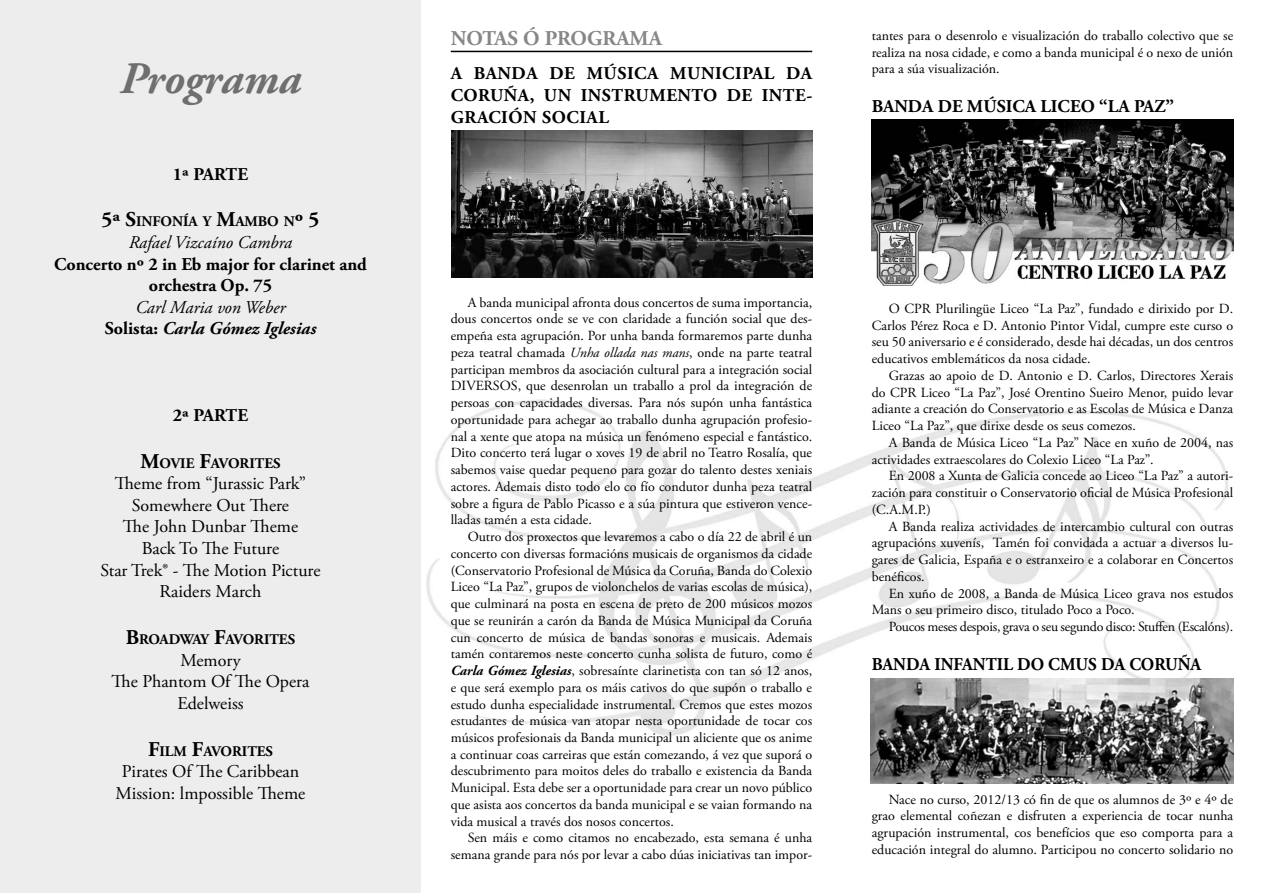
<style>
.page{position:relative;width:1263px;height:893px;background:#fff}
.page>*{position:absolute;margin:0;border:0;box-sizing:border-box;transform-origin:0 0}
.t1{font:italic 700 45px "Adobe Garamond Pro";color:#706f6f}
.t2{font:700 21px "Adobe Garamond Pro";color:#878787}
.t3{font:18px/21.6px "Adobe Garamond Pro";color:#000;text-align:center}
.t4{font:700 18px/21.6px "Adobe Garamond Pro";color:#000;text-align:center}
.t5{font:italic 700 18px/21.6px "Adobe Garamond Pro";color:#000;text-align:center}
.t6{font:700 18px "Adobe Garamond Pro";color:#000;scale:.95 1}
.t7{font:italic 18px "Adobe Garamond Pro";color:#000}
.t8{font:700 14.7px "Adobe Garamond Pro";color:#000}
.t9{font:700 14.7px "Adobe Garamond Pro";letter-spacing:-.025em;color:#000}
.t10{font:13.95px/16.8px "Adobe Garamond Pro";color:#000;text-align:justify}
.t11{font:13.95px "Adobe Garamond Pro";letter-spacing:-.02em;color:#000}
.s1{font-size:21px}
.s2{font-weight:400}
.s3{font-style:normal}
.s4{font-style:italic}
.s5{font-weight:700;font-style:italic}
</style>
<div class="page">
<div style="left:0;top:0;width:421px;height:893px;background:#ededed"></div>
<img style="left:426px;top:399px;width:808px;height:346px">
<hr style="left:451px;top:51px;width:361px;height:1px;background:#000">
<img style="left:452px;top:131px;width:360px;height:146px">
<img style="left:872px;top:119px;width:361px;height:167px">
<img style="left:870px;top:678px;width:363px;height:105px">
<h1 class="t1" style="left:120px;top:53px;width:183px">Programa</h1>
<p class="t4" style="left:173px;top:163px;width:77px">1ª PARTE</p>
<p class="t8" style="left:102px;top:213px;width:219px"><span class="s1">5ª S</span>INFONÍA Y <span class="s1">M</span>AMBO N<span class="s1">º 5</span></p>
<p class="t7" style="left:129px;top:232px;width:165px">Rafael Vizcaíno Cambra</p>
<p class="t4" style="left:54px;top:253px;width:314px">Concerto nº 2 in Eb major for clarinet and orchestra Op. 75</p>
<p class="t5" style="left:105px;top:297px;width:213px"><span class="s2">Carl Maria von Weber<br></span><span class="s3">Solista:</span> Carla Gómez Iglesias</p>
<p class="t4" style="left:173px;top:405px;width:77px">2ª PARTE</p>
<p class="t8" style="left:140px;top:454px;width:141px"><span class="s1">M</span>OVIE <span class="s1">F</span>AVORITES</p>
<p class="t3" style="left:100px;top:473px;width:222px">Theme from “Jurassic Park”<br>Somewhere Out There<br>The John Dunbar Theme<br>Back To The Future<br>Star Trek® - The Motion Picture<br>Raiders March</p>
<p class="t9" style="left:126px;top:631px;width:170px"><span class="s1">B</span>ROADWAY <span class="s1">F</span>AVORITES</p>
<p class="t3" style="left:112px;top:650px;width:199px">Memory<br>The Phantom Of The Opera<br>Edelweiss</p>
<p class="t8" style="left:148px;top:742px;width:126px"><span class="s1">F</span>ILM <span class="s1">F</span>AVORITES</p>
<p class="t3" style="left:116px;top:761px;width:191px">Pirates Of The Caribbean<br>Mission: lmpossible Theme</p>
<h2 class="t2" style="left:451px;top:26px;width:213px">NOTAS Ó PROGRAMA</h2>
<p class="t4" style="left:451px;top:63px;width:363px;text-align:justify">A BANDA DE MÚSICA MUNICIPAL DA CORUÑA, UN INSTRUMENTO DE INTE-GRACIÓN SOCIAL</p>
<p class="t10" style="left:872px;top:28px;width:363px">tantes para o desenrolo e visualización do traballo colectivo que se realiza na nosa cidade, e como a banda municipal é o nexo de unión para a súa visualización.</p>
<p class="t4" style="left:872px;top:96px;width:304px">BANDA DE MÚSICA LICEO “LA PAZ”</p>
<p class="t10" style="left:451px;top:294px;width:363px;text-indent:17px">A banda municipal afronta dous concertos de suma importancia, dous concertos onde se ve con claridade a función social que des&shy;empeña esta agrupación. Por unha banda formaremos parte dunha peza teatral chamada <span class="s4">Unha ollada nas mans</span>, onde na parte teatral participan membros da asociación cultural para a integración social DIVERSOS, que desenrolan un traballo a prol da integración de persoas con capacidades diversas. Para nós supón unha fantástica oportunidade para achegar ao traballo dunha agrupación profesio&shy;nal a xente que atopa na música un fenómeno especial e fantástico.<br>Dito concerto terá lugar o xoves 19 de abril no Teatro Rosalía, que sabemos vaise quedar pequeno para gozar do talento destes xeniais actores. Ademais disto todo elo co fío condutor dunha peza teatral sobre a figura de Pablo Picasso e a súa pintura que estiveron vence&shy;lladas tamén a esta cidade.</p>
<p class="t10" style="left:451px;top:529px;width:363px;text-align:left;text-indent:17px">Outro dos proxectos que levaremos a cabo o día 22 de abril é un concerto con diversas formacións musicais de organismos da cidade (Conservatorio Profesional de Música da Coruña, Banda do Colexio Liceo “La Paz”, grupos de violonchelos de varias escolas de música), que culminará na posta en escena de preto de 200 músicos mozos que se reunirán a carón da Banda de Música Municipal da Coruña cun concerto de música de bandas sonoras e musicais. Ademais tamén contaremos neste concerto cunha solista de futuro, como é <span class="s5">Carla Gómez Iglesias</span>, sobresaínte clarinetista con tan só 12 anos, e que será exemplo para os máis cativos do que supó n o traballo e estudo dunha especialidade instrumental. Cremos que estes mozos estudantes de música van atopar nesta oportunidade de tocar cos músicos profesionais da Banda municipal un aliciente que os anime a continuar coas carreiras que están comezando, á vez que suporá o descubrimento para moitos deles do traballo e existencia da Banda Municipal. Esta debe ser a oportunidade para crear un novo público que asista aos concertos da banda municipal e se vaian formando na vida musical a través dos nosos concertos.</p>
<p class="t10" style="left:451px;top:830px;width:363px;text-align:right">Sen máis e como citamos no encabezado, esta semana é unha semana grande para nós por levar a cabo dúas iniciativas tan impor-</p>
<p class="t10" style="left:872px;top:301px;width:363px;text-indent:17px">O CPR Plurilingüe Liceo “La Paz”, fundado e dirixido por D.<br>Carlos Pérez Roca e D. Antonio Pintor Vidal, cumpre este curso o seu 50 aniversario e é considerado, desde hai décadas, un dos centros educativos emblemáticos da nosa cidade.</p>
<p class="t10" style="left:872px;top:368px;width:363px;text-indent:17px">Grazas ao apoio de D. Antonio e D. Carlos, Directores Xerais do CPR Liceo “La Paz”, José Orentino Sueiro Menor, puido levar adiante a creación do Conservatorio e as Escolas de Música e Danza Liceo “La Paz”, que dirixe desde os seus comezos.</p>
<p class="t10" style="left:872px;top:435px;width:363px;text-indent:17px">A Banda de Música Liceo “La Paz” Nace en xuño de 2004, nas actividades extraescolares do Colexio Liceo “La Paz”.</p>
<p class="t10" style="left:872px;top:468px;width:363px;text-indent:17px">En 2008 a Xunta de Galicia concede ao Liceo “La Paz” a autori&shy;zación para constituir o Conservatorio oficial de Música Profesional (C.A.M.P.)</p>
<p class="t10" style="left:872px;top:518px;width:363px;text-indent:17px">A Banda realiza actividades de intercambio cultural con outras agrupacións xuvenís, Tamén foi convidada a actuar a diversos lu&shy;gares de Galicia, España e o estranxeiro e a colaborar en Concertos benéficos.</p>
<p class="t10" style="left:872px;top:585px;width:363px;text-indent:17px">En xuño de 2008, a Banda de Música Liceo grava nos estudos<br>Mans o seu primeiro disco, titulado Poco a Poco.</p>
<p class="t11" style="left:889px;top:618px;width:346px">Poucos meses despois, grava o seu segundo disco: Stuffen (Escalóns).</p>
<p class="t6" style="left:872px;top:654px;width:348px">BANDA INFANTIL DO CMUS DA CORUÑA</p>
<p class="t10" style="left:872px;top:791px;width:363px;text-indent:17px">Nace no curso, 2012/13 có fin de que os alumnos de 3º e 4º de grao elemental coñezan e disfruten a experiencia de tocar nunha agrupación instrumental, cos benefícios que eso comporta para a educación integral do alumno. Participou no concerto solidario no</p>
</div>
